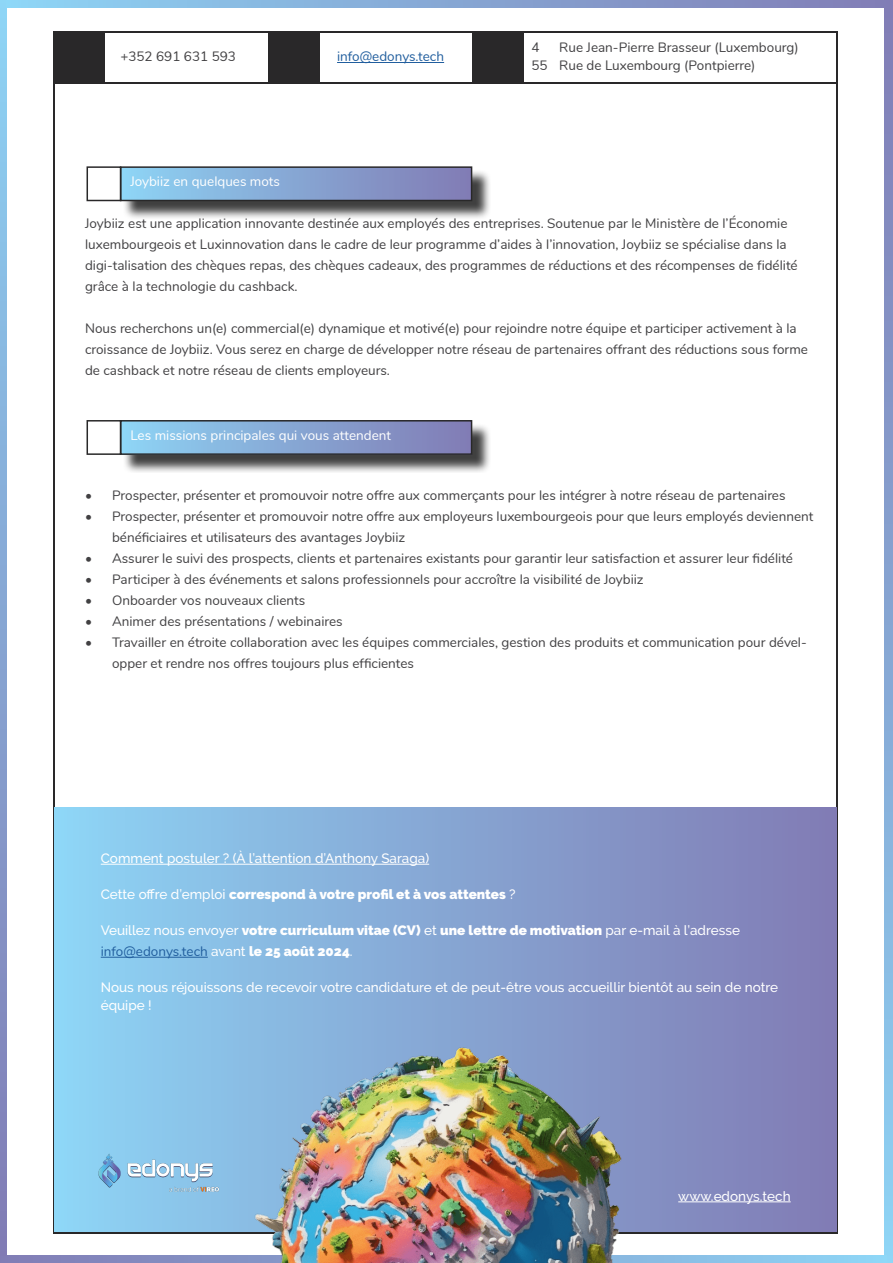
<style>
.page{position:relative;width:893px;height:1263px;background:#fff}
.page>*{position:absolute;margin:0;border:0;box-sizing:border-box;transform-origin:0 0}
.t1{font:13.5px/21px "Nunito";color:#414042}
.t2{font:500 13.5px/18px "Raleway";color:#fff}
.t3{font:900 13.5px "Raleway";color:#fff}
.t4{font:13.5px "Nunito";color:#fff}
.t5{font:13.5px "Nunito";color:#215e9e}
.s1{font-weight:500}
.s2{font-family:"Raleway";font-weight:500;color:#fff}
.s3{font-family:"Raleway";font-weight:900;color:#fff}
</style>
<div class="page">
<hr style="left:53px;top:33px;width:1px;height:1200px;background:#292829">
<hr style="left:837px;top:33px;width:1px;height:1200px;background:#292829">
<hr style="left:54px;top:1232px;width:783px;height:1px;background:#292829">
<div style="left:122px;top:169px;width:369px;height:51px;background:#000;opacity:.75"></div>
<div style="left:121px;top:167px;width:351px;height:33px;background:linear-gradient(to right,#8dd3f4,#817ab3)"></div>
<div style="left:120px;top:166px;width:352px;height:35px;border:2px solid #292829"></div>
<div style="left:87px;top:166px;width:34px;height:35px;border:2px solid #292829"></div>
<div style="left:472px;top:32px;width:51px;height:51px;background:#292829"></div>
<div style="left:268px;top:32px;width:51px;height:51px;background:#292829"></div>
<div style="left:53px;top:32px;width:51px;height:51px;background:#292829"></div>
<hr style="left:53px;top:83px;width:785px;height:1px;background:#292829">
<hr style="left:53px;top:32px;width:785px;height:1px;background:#292829">
<hr style="left:337px;top:62px;width:107px;height:1px;background:#215e9e">
<svg style="left:884px;top:7px;width:9px;height:1256px;background:#86a6d3"></svg>
<svg style="left:0;top:1255px;width:886px;height:8px;background:#87a7d4"></svg>
<svg style="left:0;top:0;width:7px;height:1255px;background:#86a6d3"></svg>
<svg style="left:7px;top:0;width:886px;height:7px;background:#86a7d4"></svg>
<div style="left:54px;top:808px;width:783px;height:424px;background:linear-gradient(to right,#8dd4f5,#817ab3)"></div>
<hr style="left:101px;top:864px;width:328px;height:1px;background:#fff">
<hr style="left:101px;top:957px;width:107px;height:1px;background:#215e9e">
<img style="left:215px;top:1000px;width:463px;height:263px">
<hr style="left:678px;top:1201px;width:113px;height:1px;background:#fff">
<img style="left:87px;top:1136px;width:138px;height:69px">
<div style="left:122px;top:423px;width:369px;height:50px;background:#000;opacity:.75"></div>
<div style="left:121px;top:421px;width:351px;height:33px;background:linear-gradient(to right,#8dd3f4,#817ab3)"></div>
<div style="left:120px;top:420px;width:352px;height:35px;border:2px solid #292829"></div>
<div style="left:87px;top:420px;width:34px;height:35px;border:2px solid #292829"></div>
<p class="t1" style="left:120px;top:46px;width:117px">+352 691 631 593</p>
<p class="t5" style="left:337px;top:47px;width:109px">info@edonys.tech</p>
<p class="t1" style="left:559px;top:38px;width:241px;line-height:17.9px">Rue Jean-Pierre Brasseur (Luxembourg)<br>Rue de Luxembourg (Pontpierre)</p>
<p class="t1" style="left:531px;top:38px;width:18px;line-height:17.9px">4<br>55</p>
<p class="t4" style="left:130px;top:172px;width:151px">Joybiiz en quelques mots</p>
<p class="t1" style="left:85px;top:212px;width:714px">Joybiiz est une application innovante destinée aux employés des entreprises. Soutenue par le Ministère de l’Économie luxembourgeois et Luxinnovation dans le cadre de leur programme d’aides à l’innovation, Joybiiz se spécialise dans la digi-talisation des chèques repas, des chèques cadeaux, des programmes de réductions et des récompenses de fidélité grâce à la technologie du cashback.</p>
<p class="t1" style="left:85px;top:317px;width:724px">Nous recherchons un(e) commercial(e) dynamique et motivé(e) pour rejoindre notre équipe et participer activement à la croissance de Joybiiz. Vous serez en charge de développer notre réseau de partenaires offrant des réductions sous forme de cashback et notre réseau de clients employeurs.</p>
<p class="t4" style="left:130px;top:425px;width:262px">Les missions principales qui vous attendent</p>
<p class="t1" style="left:85px;top:484px;width:702px">• Prospecter, présenter et promouvoir notre offre aux commerçants pour les intégrer à notre réseau de partenaires</p>
<p class="t1" style="left:112px;top:505px;width:703px;text-indent:-27px">• Prospecter, présenter et promouvoir notre offre aux employeurs luxembourgeois pour que leurs employés deviennent bénéficiaires et utilisateurs des avantages Joybiiz</p>
<p class="t1" style="left:85px;top:547px;width:709px">• Assurer le suivi des prospects, clients et partenaires existants pour garantir leur satisfaction et assurer leur fidélité</p>
<p class="t1" style="left:85px;top:568px;width:560px">• Participer à des événements et salons professionnels pour accroître la visibilité de Joybiiz</p>
<p class="t1" style="left:85px;top:589px;width:222px">• Onboarder vos nouveaux clients</p>
<p class="t1" style="left:85px;top:610px;width:259px">• Animer des présentations / webinaires</p>
<p class="t1" style="left:112px;top:631px;width:696px;text-indent:-27px">• Travailler en étroite collaboration avec les équipes commerciales, gestion des produits et communication pour dével&shy;opper et rendre nos offres toujours plus efficientes</p>
<p class="t2" style="left:101px;top:849px;width:330px">Comment postuler ? (À l’attention d’Anthony Saraga)</p>
<p class="t3" style="left:101px;top:887px;width:416px"><span class="s1">Cette offre d’emploi</span> correspond à votre profil et à vos attentes <span class="s1">?</span></p>
<p class="t3" style="left:101px;top:923px;width:641px"><span class="s1">Veuillez nous envoyer</span> votre curriculum vitae (CV) <span class="s1">et</span> une lettre de motivation <span class="s1">par e-mail à l’adresse</span></p>
<p class="t5" style="left:101px;top:942px;width:253px">info@edonys.tech <span class="s2">avant</span> <span class="s3">le 25 août 2024</span><span class="s2">.</span></p>
<p class="t2" style="left:101px;top:978px;width:679px">Nous nous réjouissons de recevoir votre candidature et de peut-être vous accueillir bientôt au sein de notre équipe !</p>
<p class="t2" style="left:678px;top:1187px;width:114px">www.edonys.tech</p>
</div>
